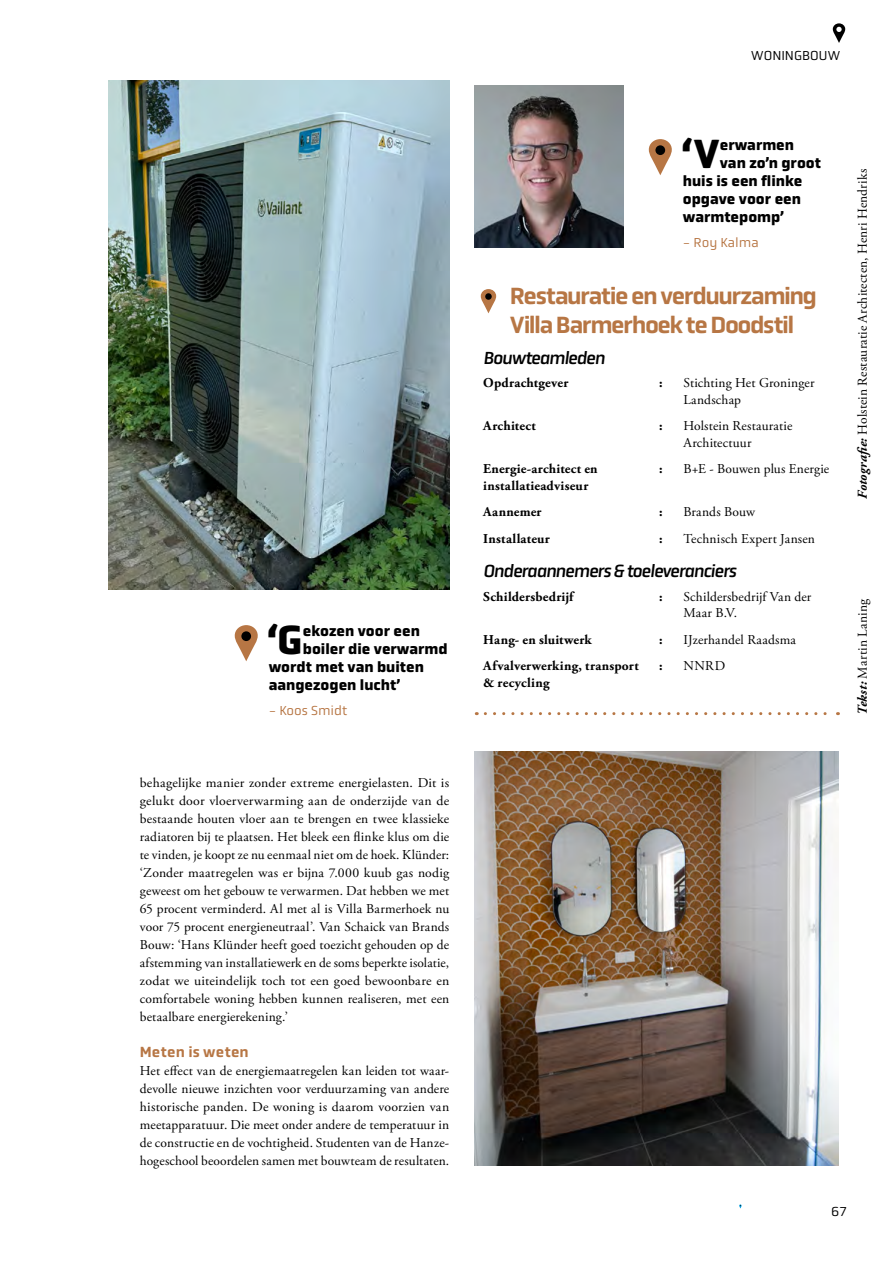
<style>
.page{position:relative;width:893px;height:1263px;background:#fff}
.page>*{position:absolute;margin:0;border:0;box-sizing:border-box;transform-origin:0 0}
.t1{font:700 41.25px "Obvia";color:#000}
.Colofon_Title{font:500 24px/28.5px "Obvia";letter-spacing:-.06em;color:#b77644}
.Colofon_Section_Heading{font:italic 18px "Obvia";letter-spacing:-.06em;color:#000}
.t2{font:700 15px "Obvia";color:#000}
.Headings{font:500 15px "Obvia";letter-spacing:.02em;color:#b77644}
.Main_Paragraphs{font:13.5px/18px "Adobe Garamond Pro";letter-spacing:.01em;color:#000;text-align:justify}
.Colofon_Text{font:13.5px/16.2px "Adobe Garamond Pro";letter-spacing:.015em;color:#000}
.Colofon_Text_Bold{font:700 13.5px/16.2px "Adobe Garamond Pro";letter-spacing:.015em;color:#000}
.Quote_Name{font:13.5px "Obvia";color:#b77644}
.t3{font:13.5px "Obvia";color:#000}
.s1{font-weight:700;font-style:italic}
</style>
<div class="page">
<svg style="left:649px;top:139px;width:23px;height:36px"></svg>
<div style="left:655px;top:145px;width:10px;height:10px;background:#000;border-radius:50%"></div>
<img style="left:475px;top:85px;width:148px;height:162px">
<img style="left:475px;top:751px;width:364px;height:414px">
<svg style="left:481px;top:289px;width:15px;height:24px"></svg>
<svg style="left:485px;top:293px;width:7px;height:7px"></svg>
<svg style="left:485px;top:712px;width:353px;height:3px"></svg>
<svg style="left:235px;top:625px;width:23px;height:36px"></svg>
<div style="left:241px;top:631px;width:10px;height:10px;background:#000;border-radius:50%"></div>
<img style="left:109px;top:81px;width:340px;height:508px">
<svg style="left:833px;top:23px;width:12px;height:20px"></svg>
<svg style="left:836px;top:27px;width:6px;height:5px"></svg>
<svg style="left:739px;top:1204px;width:3px;height:5px"></svg>
<p class="t1" style="left:267px;top:615px;width:37px">‘G</p>
<p class="t2" style="left:303px;top:622px;width:119px">ekozen voor een</p>
<p class="t2" style="left:303px;top:640px;width:146px">boiler die verwarmd</p>
<p class="t2" style="left:269px;top:658px;width:157px">wordt met van buiten</p>
<p class="t2" style="left:269px;top:676px;width:133px">aangezogen lucht’</p>
<p class="Quote_Name" style="left:269px;top:703px;width:80px">- Koos Smidt</p>
<p class="Main_Paragraphs" style="left:140px;top:774px;width:311px">behagelijke manier zonder extreme energielasten. Dit is gelukt door vloerverwarming aan de onderzijde van de bestaande houten vloer aan te brengen en twee klassieke radiatoren bij te plaatsen. Het bleek een flinke klus om die te vinden, je koopt ze nu eenmaal niet om de hoek. Klünder: ‘Zonder maatregelen was er bijna 7.000 kuub gas nodig geweest om het gebouw te verwarmen. Dat hebben we met 65 procent verminderd. Al met al is Villa Barmerhoek nu voor 75 procent energieneutraal’. Van Schaick van Brands Bouw: ‘Hans Klünder heeft goed toezicht gehouden op de afstemming van installatiewerk en de soms beperkte isolatie, zodat we uiteindelijk toch tot een goed bewoonbare en comfortabele woning hebben kunnen realiseren, met een betaalbare energierekening.’</p>
<p class="Headings" style="left:140px;top:1043px;width:110px">Meten is weten</p>
<p class="Main_Paragraphs" style="left:140px;top:1062px;width:311px">Het effect van de energiemaatregelen kan leiden tot waar&shy;devolle nieuwe inzichten voor verduurzaming van andere historische panden. De woning is daarom voorzien van meetapparatuur. Die meet onder andere de temperatuur in de constructie en de vochtigheid. Studenten van de Hanze&shy;hogeschool beoordelen samen met bouwteam de resultaten.</p>
<p class="t3" style="left:751px;top:47px;width:91px">WONINGBOUW</p>
<p class="t1" style="left:681px;top:129px;width:40px">‘V</p>
<p class="t2" style="left:720px;top:136px;width:76px">erwarmen</p>
<p class="t2" style="left:720px;top:154px;width:103px">van zo’n groot</p>
<p class="t2" style="left:683px;top:172px;width:121px">huis is een flinke</p>
<p class="t2" style="left:683px;top:190px;width:120px">opgave voor een</p>
<p class="t2" style="left:683px;top:208px;width:103px">warmtepomp’</p>
<p class="Quote_Name" style="left:683px;top:235px;width:77px">- Roy Kalma</p>
<p class="Colofon_Title" style="left:510px;top:282px;width:309px">Restauratie en verduurzaming<br>Villa Barmerhoek te Doodstil</p>
<p class="Colofon_Section_Heading" style="left:483px;top:346px;width:123px">Bouwteamleden</p>
<p class="Colofon_Text_Bold" style="left:483px;top:375px;width:87px">Opdrachtgever</p>
<p class="Colofon_Text_Bold" style="left:659px;top:375px;width:5px">:</p>
<p class="Colofon_Text" style="left:683px;top:375px;width:133px">Stichting Het Groninger<br>Landschap</p>
<p class="Colofon_Text_Bold" style="left:483px;top:418px;width:54px">Architect</p>
<p class="Colofon_Text_Bold" style="left:659px;top:418px;width:5px">:</p>
<p class="Colofon_Text" style="left:683px;top:418px;width:110px">Holstein Restauratie<br>Architectuur</p>
<p class="Colofon_Text_Bold" style="left:483px;top:461px;width:116px">Energie-architect en installatieadviseur</p>
<p class="Colofon_Text_Bold" style="left:659px;top:461px;width:5px">:</p>
<p class="Colofon_Text" style="left:683px;top:461px;width:147px">B+E - Bouwen plus Energie</p>
<p class="Colofon_Text_Bold" style="left:483px;top:504px;width:60px">Aannemer</p>
<p class="Colofon_Text_Bold" style="left:659px;top:504px;width:5px">:</p>
<p class="Colofon_Text" style="left:683px;top:504px;width:73px">Brands Bouw</p>
<p class="Colofon_Text_Bold" style="left:483px;top:531px;width:68px">Installateur</p>
<p class="Colofon_Text_Bold" style="left:659px;top:531px;width:5px">:</p>
<p class="Colofon_Text" style="left:683px;top:531px;width:133px">Technisch Expert Jansen</p>
<p class="Colofon_Section_Heading" style="left:483px;top:559px;width:255px">Onderaannemers &amp; toeleveranciers</p>
<p class="Colofon_Text_Bold" style="left:483px;top:588px;width:92px">Schildersbedrijf</p>
<p class="Colofon_Text_Bold" style="left:659px;top:588px;width:5px">:</p>
<p class="Colofon_Text" style="left:683px;top:589px;width:129px">Schildersbedrijf Van der<br>Maar B.V.</p>
<p class="Colofon_Text_Bold" style="left:483px;top:631px;width:110px">Hang- en sluitwerk</p>
<p class="Colofon_Text_Bold" style="left:659px;top:631px;width:5px">:</p>
<p class="Colofon_Text" style="left:683px;top:632px;width:114px">IJzerhandel Raadsma</p>
<p class="Colofon_Text_Bold" style="left:483px;top:658px;width:157px">Afvalverwerking, transport &amp; recycling</p>
<p class="Colofon_Text_Bold" style="left:659px;top:658px;width:5px">:</p>
<p class="Colofon_Text" style="left:683px;top:658px;width:43px">NNRD</p>
<p class="Main_Paragraphs" style="left:854px;top:499px;width:332px;rotate:-90deg"><span class="s1">Fotografie:</span> Holstein Restauratie Architecten, Henri Hendriks</p>
<p class="Main_Paragraphs" style="left:854px;top:715px;width:118px;rotate:-90deg"><span class="s1">Tekst:</span> Martin Laning</p>
<p class="t3" style="left:831px;top:1203px;width:17px">67</p>
</div>
